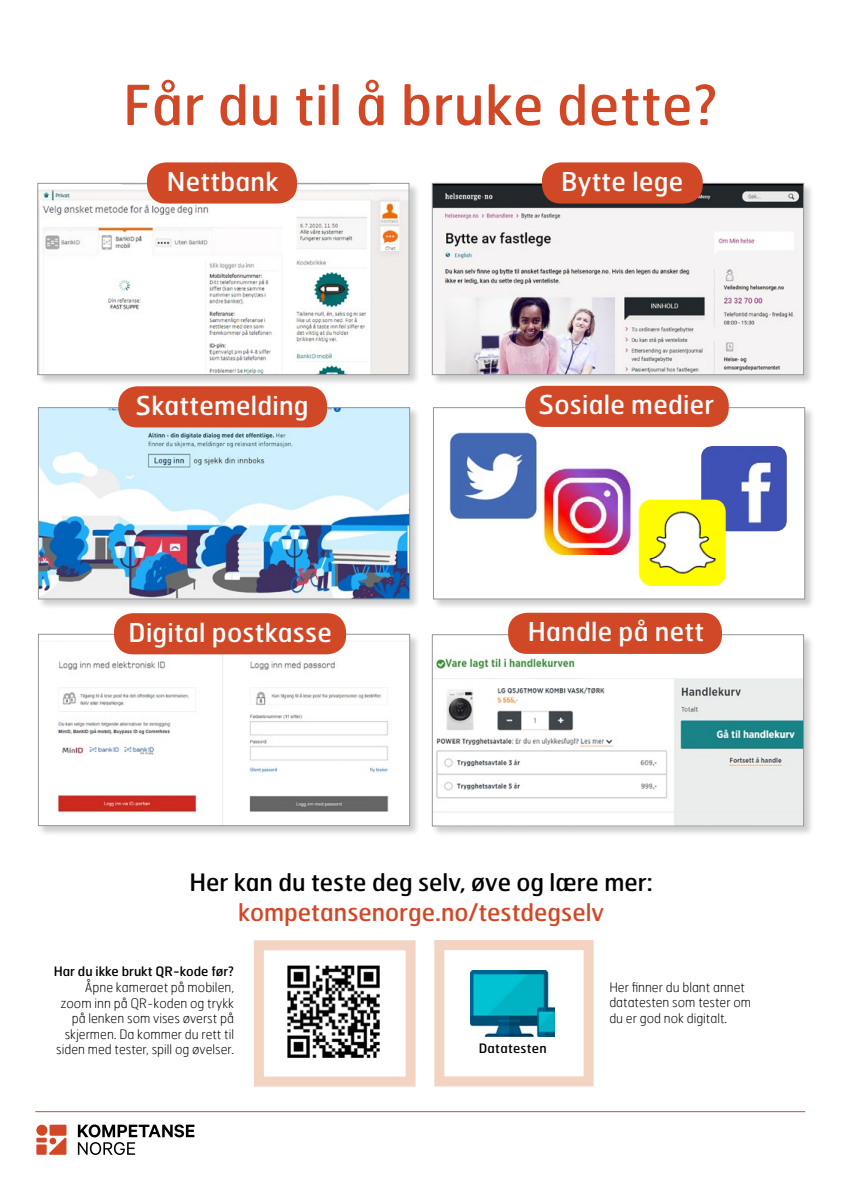
<style>
.page{position:relative;width:842px;height:1191px;background:#fff}
.page>*{position:absolute;margin:0;border:0;box-sizing:border-box;transform-origin:0 0}
.t1{font:55px "Hermes";letter-spacing:.01em;color:#d14827}
.t2{font:26px "Hermes";letter-spacing:.01em;color:#fff}
.t3{font:24px "Hermes";color:#000}
.t4{font:24px "Hermes";color:#d14827}
.t5{font:100 13px/15.6px "Hermes FB";color:#000;text-align:right}
.t6{font:13px "Hermes";color:#000}
.t7{font:13px "Hermes";letter-spacing:.02em;color:#000}
</style>
<div class="page">
<img style="left:471px;top:970px;width:84px;height:66px">
<div style="left:434px;top:940px;width:160px;height:146px;border:10px solid #f3d3c2"></div>
<div style="left:50px;top:1124px;width:16px;height:11px;background:#d14827"></div>
<svg style="left:49px;top:1137px;width:17px;height:17px"></svg>
<div style="left:36px;top:1144px;width:11px;height:10px;background:#d14827"></div>
<div style="left:36px;top:1124px;width:11px;height:11px;background:#d14827;border-radius:50%"></div>
<div style="left:36px;top:1137px;width:11px;height:5px;background:#d14827"></div>
<div style="left:50px;top:1137px;width:6px;height:7px;background:#d14827;border-radius:50%"></div>
<svg style="left:78px;top:1124px;width:116px;height:31px"></svg>
<hr style="left:35px;top:1111px;width:770px;height:1px;background:#d14827">
<div style="left:37px;top:182px;width:383px;height:203px;background:#000;opacity:.2"></div>
<img style="left:39px;top:185px;width:368px;height:188px">
<div style="left:37px;top:183px;width:372px;height:192px;border:1px solid #939598"></div>
<div style="left:37px;top:633px;width:384px;height:203px;background:#000;opacity:.2"></div>
<img style="left:40px;top:636px;width:368px;height:188px">
<div style="left:38px;top:634px;width:372px;height:192px;border:1px solid #939598"></div>
<div style="left:432px;top:406px;width:384px;height:204px;background:#000;opacity:.2"></div>
<div style="left:433px;top:407px;width:372px;height:192px;background:#fff;border:1px solid #939598"></div>
<div style="left:37px;top:406px;width:384px;height:204px;background:#000;opacity:.2"></div>
<img style="left:40px;top:409px;width:368px;height:188px">
<div style="left:38px;top:407px;width:372px;height:192px;border:1px solid #939598"></div>
<div style="left:431px;top:633px;width:384px;height:204px;background:#000;opacity:.2"></div>
<div style="left:432px;top:634px;width:372px;height:192px;background:#fff"></div>
<img style="left:434px;top:652px;width:368px;height:172px">
<div style="left:432px;top:634px;width:372px;height:192px;border:1px solid #939598"></div>
<div style="left:431px;top:182px;width:384px;height:203px;background:#000;opacity:.2"></div>
<img style="left:434px;top:185px;width:368px;height:188px">
<div style="left:432px;top:183px;width:372px;height:192px;border:1px solid #939598"></div>
<div style="left:148px;top:163px;width:148px;height:39px;background:#d14827;border-radius:18px"></div>
<div style="left:147px;top:162px;width:150px;height:41px;border:2px solid #d14827;border-radius:18px"></div>
<div style="left:119px;top:387px;width:207px;height:39px;background:#d14827;border-radius:18px"></div>
<div style="left:118px;top:386px;width:209px;height:41px;border:2px solid #d14827;border-radius:18px"></div>
<div style="left:543px;top:163px;width:159px;height:39px;background:#d14827;border-radius:18px"></div>
<div style="left:542px;top:162px;width:161px;height:41px;border:2px solid #d14827;border-radius:18px"></div>
<div style="left:509px;top:614px;width:212px;height:39px;background:#d14827;border-radius:18px"></div>
<div style="left:508px;top:613px;width:214px;height:41px;border:2px solid #d14827;border-radius:18px"></div>
<div style="left:115px;top:614px;width:230px;height:39px;background:#d14827;border-radius:18px"></div>
<div style="left:114px;top:613px;width:232px;height:41px;border:2px solid #d14827;border-radius:18px"></div>
<img style="left:287px;top:965px;width:93px;height:93px">
<div style="left:254px;top:940px;width:162px;height:146px;border:10px solid #f3d3c2"></div>
<img style="left:543px;top:467px;width:92px;height:88px">
<img style="left:449px;top:432px;width:88px;height:87px">
<img style="left:701px;top:446px;width:86px;height:85px">
<div style="left:526px;top:387px;width:202px;height:39px;background:#d14827;border-radius:18px"></div>
<div style="left:525px;top:386px;width:204px;height:41px;border:2px solid #d14827;border-radius:18px"></div>
<img style="left:638px;top:499px;width:88px;height:87px">
<p class="t1" style="left:123px;top:72px;width:596px">Får du til å bruke dette?</p>
<p class="t2" style="left:167px;top:166px;width:113px">Nettbank</p>
<p class="t2" style="left:135px;top:390px;width:175px">Skattemelding</p>
<p class="t2" style="left:561px;top:166px;width:124px">Bytte lege</p>
<p class="t2" style="left:538px;top:389px;width:177px">Sosiale medier</p>
<p class="t2" style="left:128px;top:617px;width:205px">Digital postkasse</p>
<p class="t2" style="left:528px;top:616px;width:178px">Handle på nett</p>
<p class="t3" style="left:190px;top:867px;width:465px">Her kan du teste deg selv, øve og lære mer:</p>
<p class="t4" style="left:238px;top:897px;width:367px">kompetansenorge.no/testdegselv</p>
<p class="t6" style="left:54px;top:964px;width:182px">Har du ikke brukt QR-kode før?</p>
<p class="t5" style="left:56px;top:979px;width:179px">Åpne kameraet på mobilen, zoom inn på QR-koden og trykk på lenken som vises øverst på skjermen. Da kommer du rett til siden med tester, spill og øvelser.</p>
<p class="t5" style="left:609px;top:978px;width:137px">Her finner du blant annet</p>
<p class="t5" style="left:609px;top:994px;width:143px">datatesten som tester om</p>
<p class="t5" style="left:609px;top:1010px;width:119px">du er god nok digitalt.</p>
<p class="t7" style="left:479px;top:1040px;width:70px">Datatesten</p>
</div>
